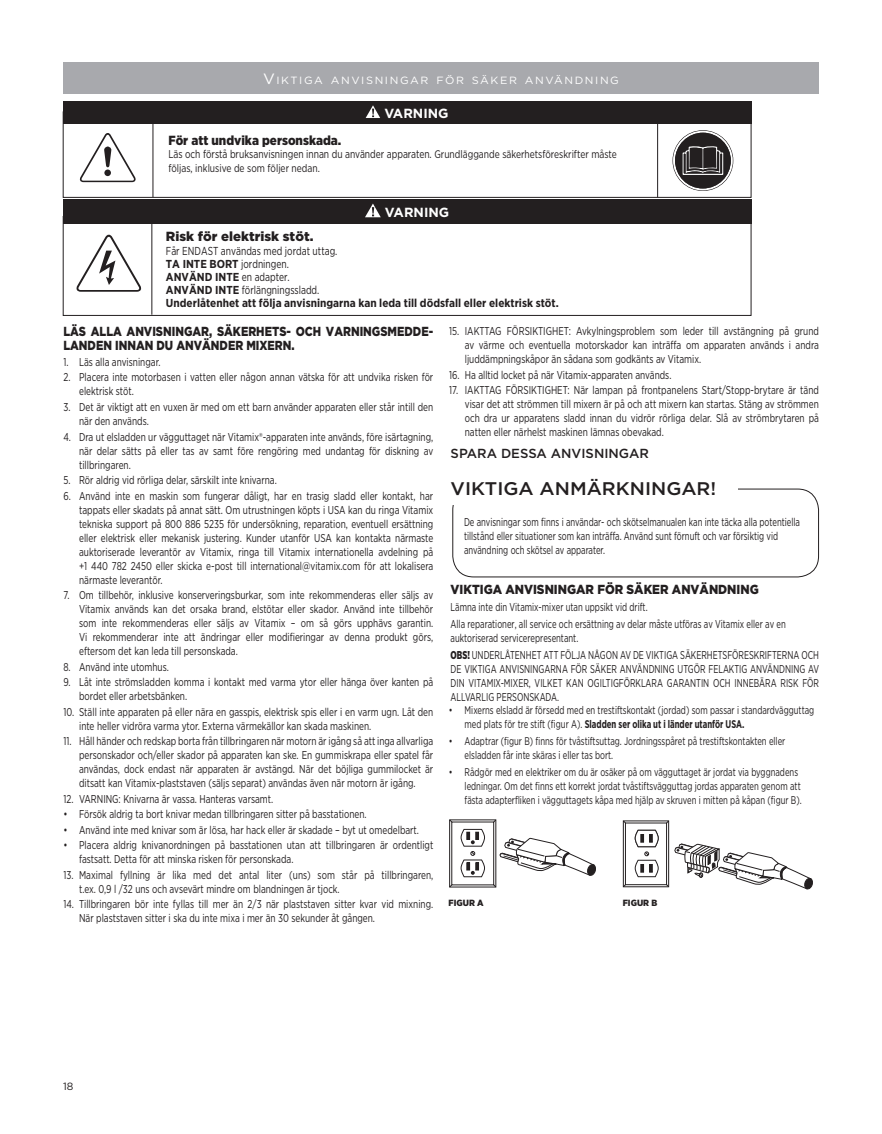
<style>
.page{position:relative;width:882px;height:1134px;background:#fff}
.page>*{position:absolute;margin:0;border:0;box-sizing:border-box;transform-origin:0 0}
.t1{font:500 18.38px "Gotham";color:#231f20;scale:1.05 1}
.t2{font:900 13.3px "Gotham Narrow";color:#231f20}
.t3{font:900 13.3px "Gotham";color:#231f20}
.t4{font:700 13.3px "Gotham";color:#fff}
.t5{font:900 13.12px/14px "Gotham";color:#231f20;scale:.84 1}
.t6{font:900 13.12px "Gotham";color:#231f20;scale:.9 1}
.t7{font:500 13.12px "Gotham";color:#231f20}
.t8{font:700 11.55px/13.3px "Gotham Narrow";color:#231f20}
.t9{font:11.38px/14px "Gotham Narrow";color:#231f20;scale:.84 1}
.t10{font:11.38px/14px "Gotham Narrow";color:#231f20;scale:.78 1}
.t11{font:11.38px "Gotham Narrow";color:#231f20;scale:.87 1}
.t12{font:11.2px/14px "Gotham Narrow";color:#231f20;scale:.8 1}
.t13{font:11.03px "Gotham Narrow";color:#231f20;scale:.89 1}
.t14{font:10.5px "Gotham";letter-spacing:.145em;color:#fff;scale:1.05 1}
.t15{font:10.5px "Gotham";color:#231f20}
.t16{font:900 8.92px "Gotham Narrow";color:#231f20;scale:1.05 1}
.s1{font-size:15.05px}
.s2{font-size:11.03px}
.s3{font-weight:400}
.s4{font-weight:900}
.s5{font-weight:700}
</style>
<div class="page">
<div style="left:63px;top:112px;width:688px;height:86px;border:1px solid #231f20"></div>
<div style="left:63px;top:101px;width:688px;height:23px;background:#231f20"></div>
<svg style="left:366px;top:105px;width:14px;height:13px"></svg>
<svg style="left:79px;top:133px;width:57px;height:49px"></svg>
<hr style="left:153px;top:115px;width:1px;height:82px;background:#231f20">
<hr style="left:657px;top:117px;width:1px;height:80px;background:#231f20">
<div style="left:63px;top:216px;width:688px;height:100px;border:1px solid #231f20"></div>
<div style="left:63px;top:199px;width:688px;height:24px;background:#231f20"></div>
<svg style="left:365px;top:204px;width:16px;height:13px"></svg>
<svg style="left:76px;top:234px;width:66px;height:58px"></svg>
<hr style="left:152px;top:222px;width:1px;height:93px;background:#231f20">
<div style="left:63px;top:63px;width:756px;height:31px;background:#a8a9ad"></div>
<svg style="left:673px;top:131px;width:60px;height:59px"></svg>
<div style="left:452px;top:489px;width:367px;height:88px;border:1px solid #231f20;border-radius:21px"></div>
<div style="left:451px;top:480px;width:287px;height:25px;background:#fff"></div>
<svg style="left:623px;top:821px;width:46px;height:66px"></svg>
<svg style="left:675px;top:843px;width:138px;height:47px"></svg>
<svg style="left:450px;top:819px;width:146px;height:68px"></svg>
<p class="t14" style="left:263px;top:75px;width:341px"><span class="s1">V</span>IKTIGA ANVISNINGAR FÖR SÄKER ANVÄNDNING</p>
<p class="t4" style="left:384px;top:107px;width:66px">VARNING</p>
<p class="t2" style="left:168px;top:133px;width:174px">För att undvika personskada.</p>
<p class="t11" style="left:168px;top:148px;width:517px">Läs och förstå bruksanvisningen innan du använder apparaten. <span class="s2">Grundläggande säkerhetsföreskrifter måste</span></p>
<p class="t13" style="left:168px;top:162px;width:172px">följas, inklusive de som följer nedan.</p>
<p class="t4" style="left:385px;top:207px;width:66px">VARNING</p>
<p class="t3" style="left:166px;top:229px;width:149px">Risk för elektrisk stöt.</p>
<p class="t8" style="left:166px;top:244px;width:394px"><span class="s3">Får ENDAST användas med jordat uttag.<br></span>TA INTE BORT <span class="s3">jordningen.<br></span>ANVÄND INTE <span class="s3">en adapter.<br></span>ANVÄND INTE <span class="s3">förlängningssladd.<br></span>Underlåtenhet att följa anvisningarna kan leda till dödsfall eller elektrisk stöt.</p>
<p class="t5" style="left:63px;top:325px;width:442px">LÄS ALLA ANVISNINGAR, SÄKERHETS- OCH VARNINGSMEDDE-<br>LANDEN INNAN DU ANVÄNDER MIXERN.</p>
<p class="t9" style="left:63px;top:355px;width:117px">1. Läs alla anvisningar.</p>
<p class="t9" style="left:79px;top:371px;width:423px;text-indent:-16px">2. Placera inte motorbasen i vatten eller någon annan vätska för att undvika risken för elektrisk stöt.</p>
<p class="t9" style="left:79px;top:400px;width:423px;text-indent:-16px">3. Det är viktigt att en vuxen är med om ett barn använder apparaten eller står intill den när den används.</p>
<p class="t9" style="left:79px;top:430px;width:423px;text-align:justify;text-indent:-16px">4. Dra ut elsladden ur vägguttaget när Vitamix®-apparaten inte används, före isärtagning, när delar sätts på eller tas av samt före rengöring med undantag för diskning av tillbringaren.</p>
<p class="t9" style="left:63px;top:473px;width:256px">5. Rör aldrig vid rörliga delar, särskilt inte knivarna.</p>
<p class="t9" style="left:79px;top:489px;width:423px;text-align:justify;text-indent:-16px">6. Använd inte en maskin som fungerar dåligt, har en trasig sladd eller kontakt, har tappats eller skadats på annat sätt. Om utrustningen köpts i USA kan du ringa Vitamix tekniska support på 800 886 5235 för undersökning, reparation, eventuell ersättning eller elektrisk eller mekanisk justering. Kunder utanför USA kan kontakta närmaste auktoriserade leverantör av Vitamix, ringa till Vitamix internationella avdelning på +1 440 782 2450 eller skicka e-post till international@vitamix.com för att lokalisera närmaste leverantör.</p>
<p class="t9" style="left:79px;top:588px;width:423px;text-align:justify;text-indent:-16px">7. Om tillbehör, inklusive konserveringsburkar, som inte rekommenderas eller säljs av Vitamix används kan det orsaka brand, elstötar eller skador. Använd inte tillbehör som inte rekommenderas eller säljs av Vitamix – om så görs upphävs garantin.<br>Vi rekommenderar inte att ändringar eller modiieringar av denna produkt görs, eftersom det kan leda till personskada.</p>
<p class="t9" style="left:63px;top:660px;width:127px">8. Använd inte utomhus.</p>
<p class="t9" style="left:79px;top:675px;width:423px;text-indent:-16px">9. Låt inte strömsladden komma i kontakt med varma ytor eller hänga över kanten på bordet eller arbetsbänken.</p>
<p class="t9" style="left:79px;top:705px;width:423px;text-indent:-16px">10. Ställ inte apparaten på eller nära en gasspis, elektrisk spis eller i en varm ugn. Låt den inte heller vidröra varma ytor. Externa värmekällor kan skada maskinen.</p>
<p class="t9" style="left:79px;top:734px;width:423px;text-align:justify;text-indent:-16px">11. Håll händer och redskap borta från tillbringaren när motorn är igång så att inga allvarliga personskador och/eller skador på apparaten kan ske. En gummiskrapa eller spatel får användas, dock endast när apparaten är avstängd. När det böjliga gummilocket är ditsatt kan Vitamix-plaststaven (säljs separat) användas även när motorn är igång.</p>
<p class="t9" style="left:63px;top:792px;width:251px">12. VARNING: Knivarna är vassa. Hanteras varsamt.</p>
<p class="t9" style="left:63px;top:807px;width:363px">• Försök aldrig ta bort knivar medan tillbringaren sitter på basstationen.</p>
<p class="t9" style="left:63px;top:823px;width:425px">• Använd inte med knivar som är lösa, har hack eller är skadade – byt ut omedelbart.</p>
<p class="t9" style="left:79px;top:838px;width:423px;text-indent:-16px">• Placera aldrig knivanordningen på basstationen utan att tillbringaren är ordentligt fastsatt. Detta för att minska risken för personskada.</p>
<p class="t9" style="left:79px;top:868px;width:423px;text-indent:-16px">13. Maximal fyllning är lika med det antal liter (uns) som står på tillbringaren, t.ex. 0,9 l /32 uns och avsevärt mindre om blandningen är tjock.</p>
<p class="t9" style="left:79px;top:897px;width:423px;text-indent:-16px">14. Tillbringaren bör inte fyllas till mer än 2/3 när plaststaven sitter kvar vid mixning.<br>När plaststaven sitter i ska du inte mixa i mer än 30 sekunder åt gången.</p>
<p class="t9" style="left:465px;top:324px;width:423px;text-align:justify;text-indent:-16px">15. IAKTTAG FÖRSIKTIGHET: Avkylningsproblem som leder till avstängning på grund av värme och eventuella motorskador kan inträfa om apparaten används i andra ljuddämpningskåpor än sådana som godkänts av Vitamix.</p>
<p class="t9" style="left:449px;top:368px;width:266px">16. Ha alltid locket på när Vitamix-apparaten används.</p>
<p class="t9" style="left:465px;top:383px;width:423px;text-align:justify;text-indent:-16px">17. IAKTTAG FÖRSIKTIGHET: När lampan på frontpanelens Start/Stopp-brytare är tänd visar det att strömmen till mixern är på och att mixern kan startas. Stäng av strömmen och dra ur apparatens sladd innan du vidrör rörliga delar. Slå av strömbrytaren på natten eller närhelst maskinen lämnas obevakad.</p>
<p class="t7" style="left:451px;top:447px;width:200px">SPARA DESSA ANVISNINGAR</p>
<h1 class="t1" style="left:451px;top:479px;width:255px">VIKTIGA ANMÄRKNINGAR!</h1>
<p class="t10" style="left:464px;top:516px;width:432px">De anvisningar som inns i användar- och skötselmanualen kan inte täcka alla potentiella tillstånd eller situationer som kan inträfa. Använd sunt förnuft och var försiktig vid användning och skötsel av apparater.</p>
<p class="t6" style="left:451px;top:582px;width:344px">VIKTIGA ANVISNINGAR FÖR SÄKER ANVÄNDNING</p>
<p class="t10" style="left:451px;top:599px;width:431px;line-height:17.2px">Lämna inte din Vitamix-mixer utan uppsikt vid drift.<br>Alla reparationer, all service och ersättning av delar måste utföras av Vitamix eller av en</p>
<p class="t10" style="left:451px;top:630px;width:474px;line-height:17.2px">auktoriserad servicerepresentant.<br><span class="s4">OBS!</span> UNDERLÅTENHET ATT FÖLJA NÅGON AV DE VIKTIGA SÄKERHETSFÖRESKRIFTERNA OCH</p>
<p class="t10" style="left:451px;top:663px;width:474px;text-align:justify">DE VIKTIGA ANVISNINGARNA FÖR SÄKER ANVÄNDNING UTGÖR FELAKTIG ANVÄNDNING AV DIN VITAMIX-MIXER, VILKET KAN OGILTIGFÖRKLARA GARANTIN OCH INNEBÄRA RISK FÖR ALLVARLIG PERSONSKADA.</p>
<p class="t12" style="left:465px;top:703px;width:439px;text-indent:-16px">• Mixerns elsladd är försedd med en trestiftskontakt (jordad) som passar i standardvägguttag med plats för tre stift (igur A). <span class="s5">Sladden ser olika ut i länder utanför USA.</span></p>
<p class="t12" style="left:465px;top:734px;width:402px;text-indent:-16px">• Adaptrar (igur B) inns för tvåstiftsuttag. Jordningsspåret på trestiftskontakten eller elsladden får inte skäras i eller tas bort.</p>
<p class="t12" style="left:465px;top:766px;width:423px;text-indent:-16px">• Rådgör med en elektriker om du är osäker på om vägguttaget är jordat via byggnadens ledningar. Om det inns ett korrekt jordat tvåstiftsvägguttag jordas apparaten genom att fästa adapterliken i vägguttagets kåpa med hjälp av skruven i mitten på kåpan (igur B).</p>
<p class="t16" style="left:449px;top:898px;width:35px">FIGUR A</p>
<p class="t16" style="left:623px;top:898px;width:34px">FIGUR B</p>
<p class="t15" style="left:63px;top:1080px;width:12px">18</p>
</div>
